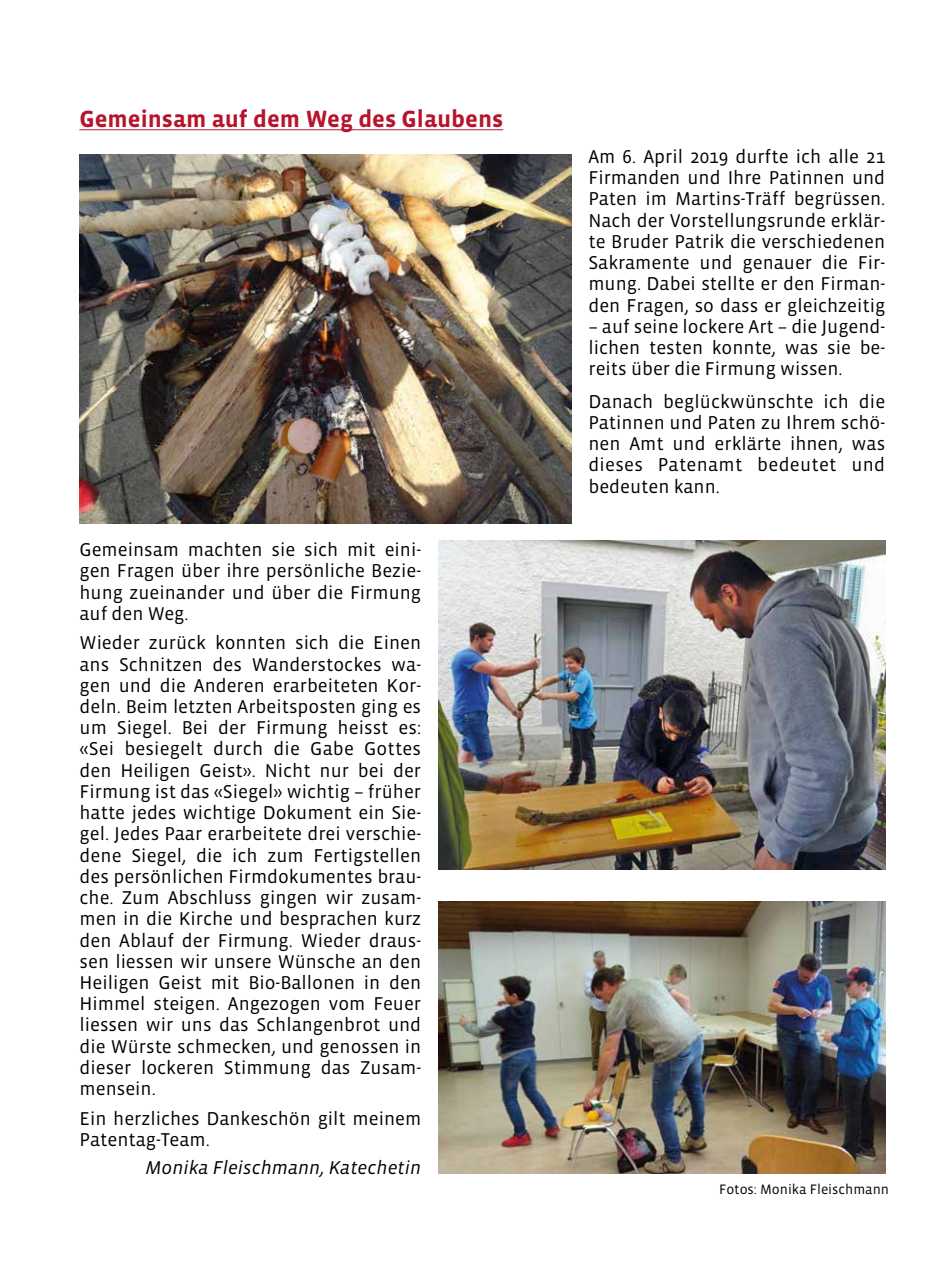
<style>
.page{position:relative;width:942px;height:1276px;background:#fff}
.page>*{position:absolute;margin:0;border:0;box-sizing:border-box;transform-origin:0 0}
.t1{font:700 24px "Vista Sans";color:#b7142c}
.t2{font:19px/21.2px "Vista Sans";color:#000;text-align:justify}
.t3{font:italic 19px "Vista Sans";color:#000}
.t4{font:14px "Vista Sans";color:#000}
</style>
<div class="page">
<hr style="left:79px;top:129px;width:424px;height:1px;background:#b7142c">
<img style="left:79px;top:154px;width:492px;height:369px">
<img style="left:438px;top:540px;width:446px;height:329px">
<img style="left:438px;top:901px;width:446px;height:273px">
<p class="t1" style="left:79px;top:106px;width:425px">Gemeinsam auf dem Weg des Glaubens</p>
<p class="t2" style="left:79px;top:539px;width:343px">Gemeinsam machten sie sich mit eini&shy;gen Fragen über ihre persönliche Bezie&shy;hung zueinander und über die Firmung auf den Weg.</p>
<p class="t2" style="left:79px;top:633px;width:343px;text-align:left">Wieder zurück konnten sich die Einen ans Schnitzen des Wanderstockes wa-- gen und die Anderen erarbeiteten Kor&shy;deln. Beim letzten Arbeitsposten ging es um Siegel. Bei der Firmung heisst es: «Sei besiegelt durch die Gabe Gottes den Heiligen Geist». Nicht nur bei der Firmung ist das «Siegel» wichtig – früher hatte jedes wichtige Dokument ein Sie&shy;gel. Jedes Paar erarbeitete drei verschie&shy;dene Siegel, die ich zum Fertigstellen des persönlichen Firmdokumentes brau&shy;che. Zum Abschluss gingen wir zusam&shy;men in die Kirche und besprachen kurz den Ablauf der Firmung. Wieder draus&shy;sen liessen wir unsere Wünsche an den Heiligen Geist mit Bio-Ballonen in den Himmel steigen. Angezogen vom Feuer liessen wir uns das Schlangenbrot und die Würste schmecken, und genossen in dieser lockeren Stimmung das Zusam&shy;mensein.</p>
<p class="t2" style="left:80px;top:1108px;width:343px">Ein herzliches Dankeschön gilt meinem<br>Patentag-Team.</p>
<p class="t3" style="left:145px;top:1158px;width:277px">Monika Fleischmann, Katechetin</p>
<p class="t2" style="left:588px;top:146px;width:298px">Am 6. April 2019 durfte ich alle 21<br>Firmanden und Ihre Patinnen und Paten im Martins-Träff begrüssen.<br>Nach der Vorstellungsrunde erklär&shy;te Bruder Patrik die verschiedenen Sakramente und genauer die Fir&shy;mung. Dabei stellte er den Firman&shy;den Fragen, so dass er gleichzeitig</p>
<p class="t2" style="left:588px;top:316px;width:297px">– auf seine lockere Art – die Jugend&shy;lichen testen konnte, was sie be-- reits über die Firmung wissen.</p>
<p class="t2" style="left:588px;top:391px;width:298px">Danach beglückwünschte ich die Patinnen und Paten zu Ihrem schö&shy;nen Amt und erklärte ihnen, was dieses Patenamt bedeutet und bedeuten kann.</p>
<p class="t4" style="left:719px;top:1182px;width:171px">Fotos: Monika Fleischmann</p>
</div>
